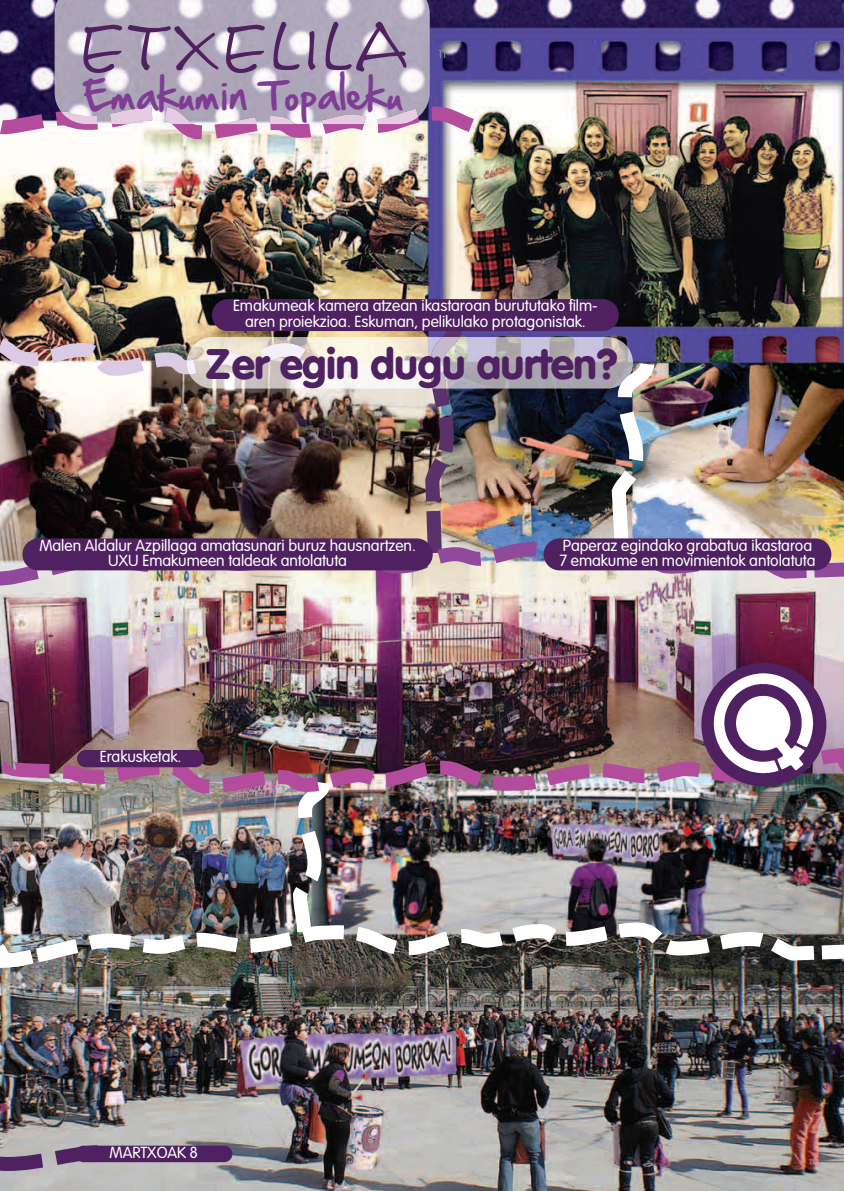
<style>
.page{position:relative;width:844px;height:1191px;background:#fff}
.page>*{position:absolute;margin:0;border:0;box-sizing:border-box;transform-origin:0 0}
.t1{font:62.82px "Calvin";letter-spacing:.05em;color:#4f2160}
.t2{font:700 42px "Vogue";color:#4f2160}
.t3{font:34.82px "Hand Of Sean";letter-spacing:.05em;color:#7f3c95}
.t4{font:15.75px/15.8px "Vogue Plain";color:#fff;text-align:center}
.t5{font:11.55px "Vogue Plain";color:#939598}
</style>
<div class="page">
<img style="left:0;top:0;width:843px;height:1191px">
<img style="left:55px;top:0;width:374px;height:98px">
<svg style="left:0;top:98px;width:489px;height:51px"></svg>
<img style="left:283px;top:803px;width:56px;height:110px">
<img style="left:35px;top:741px;width:803px;height:62px">
<svg style="left:5px;top:746px;width:59px;height:39px;background:#81516c"></svg>
<svg style="left:805px;top:739px;width:38px;height:43px"></svg>
<img style="left:7px;top:913px;width:786px;height:62px">
<svg style="left:755px;top:925px;width:88px;height:42px"></svg>
<img style="left:0;top:929px;width:49px;height:47px">
<img style="left:187px;top:337px;width:445px;height:51px">
<img style="left:0;top:327px;width:373px;height:58px">
<img style="left:418px;top:331px;width:53px;height:200px">
<img style="left:604px;top:349px;width:58px;height:182px">
<img style="left:20px;top:531px;width:765px;height:58px">
<svg style="left:0;top:555px;width:54px;height:39px;background:#c3abc2"></svg>
<svg style="left:747px;top:543px;width:96px;height:43px;background:#cbaeba"></svg>
<div style="left:701px;top:663px;width:125px;height:123px;background:#4f2160;border-radius:50%"></div>
<img style="left:711px;top:671px;width:104px;height:105px">
<div style="left:212px;top:299px;width:406px;height:32px;background:#4f2160;border-radius:16px"></div>
<div style="left:22px;top:538px;width:410px;height:32px;background:#4f2160;border-radius:16px"></div>
<div style="left:543px;top:538px;width:288px;height:32px;background:#4f2160;border-radius:16px"></div>
<div style="left:77px;top:750px;width:127px;height:17px;background:#4f2160;border-radius:9px"></div>
<div style="left:75px;top:1145px;width:157px;height:17px;background:#4f2160;border-radius:8px"></div>
<svg style="left:0;top:1133px;width:112px;height:53px;background:#a296a4"></svg>
<h1 class="t1" style="left:79px;top:11px;width:329px">ETXElIlA</h1>
<h3 class="t3" style="left:84px;top:77px;width:320px">Emakumin Topaleku</h3>
<p class="t5" style="left:438px;top:47px;width:10px">11</p>
<p class="t4" style="left:233px;top:298px;width:366px">Emakumeak kamera atzean ikastaroan burututako film&shy;aren proiekzioa. Eskuman, pelikulako protagonistak.</p>
<h2 class="t2" style="left:207px;top:340px;width:411px">Zer egin dugu aurten?</h2>
<p class="t4" style="left:39px;top:537px;width:378px">Malen Aldalur Azpillaga amatasunari buruz hausnartzen.<br>UXU Emakumeen taldeak antolatuta</p>
<p class="t4" style="left:559px;top:537px;width:257px;text-align:left">Paperaz egindako grabatua ikastaroa<br>7 emakume en movimientok antolatuta</p>
<p class="t4" style="left:100px;top:749px;width:83px">Erakusketak.</p>
<p class="t4" style="left:110px;top:1144px;width:90px">MARTXOAK 8</p>
</div>
